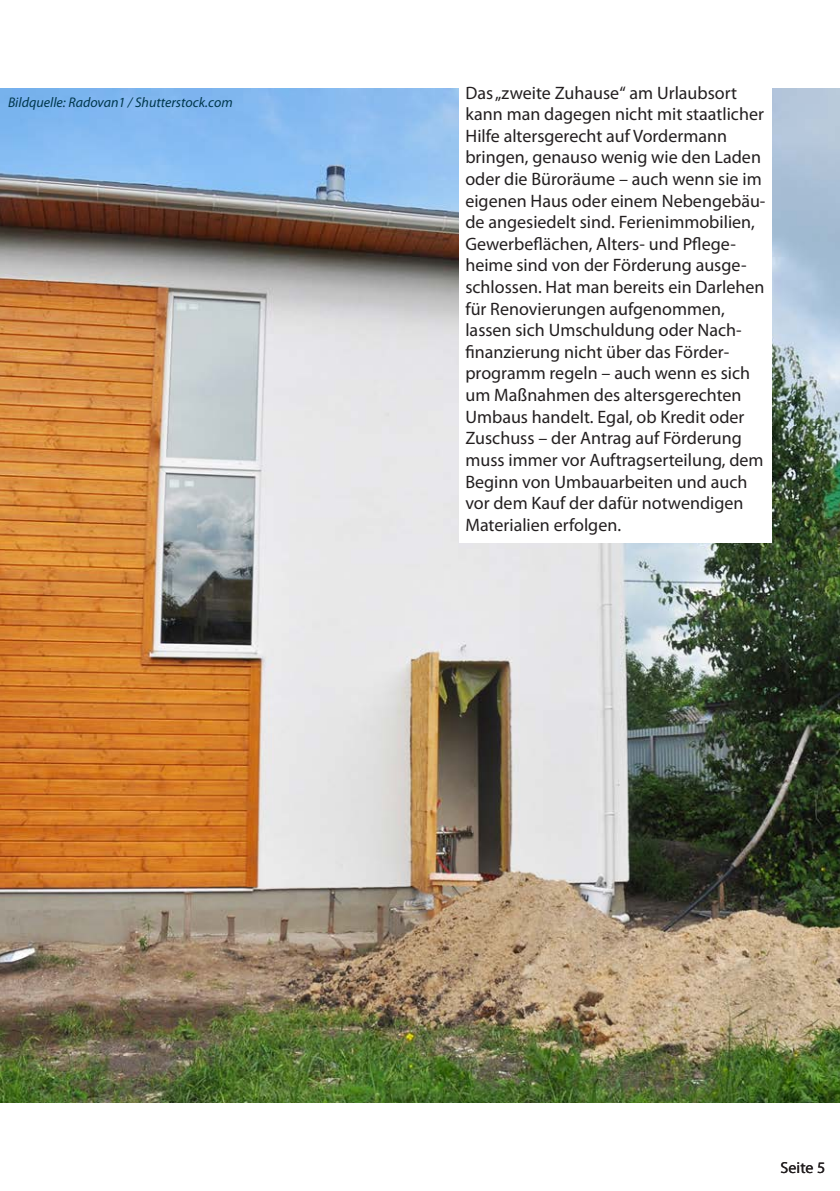
<style>
.page{position:relative;width:840px;height:1191px;background:#fff}
.page>*{position:absolute;margin:0;border:0;box-sizing:border-box;transform-origin:0 0}
.RdW_-_S00_Fliesstext{font:18px/21.6px "Myriad Pro";color:#231f20}
.RdW_Seitenzahl{font:16px "Myriad Pro";color:#231f20}
.RdW_-_S08_Fußnote_07{font:italic 14px "Myriad Pro";color:#00374d}
</style>
<div class="page">
<img style="left:0;top:88px;width:839px;height:1014px">
<div style="left:459px;top:85px;width:312px;height:457px;background:#fff"></div>
<p class="RdW_-_S08_Fußnote_07" style="left:8px;top:94px;width:226px">Bildquelle: Radovan1 / Shutterstock.com</p>
<p class="RdW_-_S00_Fliesstext" style="left:465px;top:81px;width:301px">Das „zweite Zuhause“ am Urlaubsort kann man dagegen nicht mit staatlicher Hilfe altersgerecht auf Vordermann bringen, genauso wenig wie den Laden oder die Büroräume – auch wenn sie im eigenen Haus oder einem Nebengebäu&shy;de angesiedelt sind. Ferienimmobilien, Gewerbeflächen, Alters- und Pflege&shy;heime sind von der Förderung ausge&shy;schlossen. Hat man bereits ein Darlehen für Renovierungen aufgenommen, lassen sich Umschuldung oder Nach&shy;finanzierung nicht über das Förder&shy;programm regeln – auch wenn es sich um Maßnahmen des altersgerechten Umbaus handelt. Egal, ob Kredit oder Zuschuss – der Antrag auf Förderung muss immer vor Auftragserteilung, dem Beginn von Umbauarbeiten und auch vor dem Kauf der dafür notwendigen Materialien erfolgen.</p>
<p class="RdW_Seitenzahl" style="left:780px;top:1157px;width:46px">Seite 5</p>
</div>
